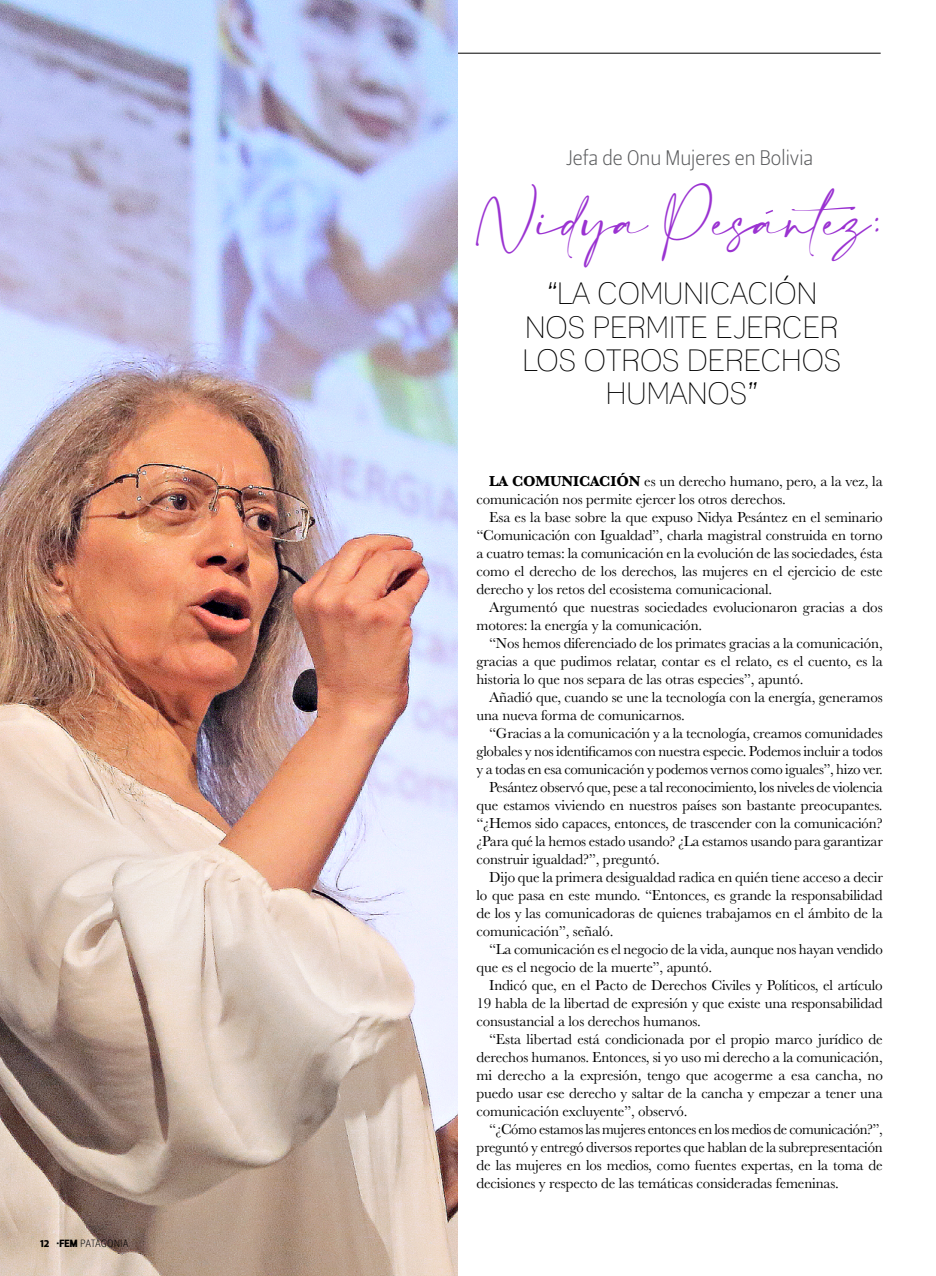
<style>
.page{position:relative;width:936px;height:1276px;background:#fff}
.page>*{position:absolute;margin:0;border:0;box-sizing:border-box;transform-origin:0 0}
.t1{font:39.3px "Amalfi Coast";color:#9a32d1}
.t2{font:condensed 30px/33px "Lane";color:#000;text-align:center}
.t3{font:21px "Leitura Sans Grot 1";letter-spacing:-.03em;color:#58595b}
.t4{font:15px/18px "Baskerville";letter-spacing:-.01em;color:#000}
.t5{font:15px "Baskerville";letter-spacing:-.03em;color:#000}
.t6{font:10.5px "Leitura Sans Grot 1";letter-spacing:.005em;color:#000}
.s1{font-family:"Leitura Sans Grot 4"}
.s2{font-weight:700}
</style>
<div class="page">
<hr style="left:54px;top:53px;width:826px;height:1px;background:#000">
<img style="left:0;top:0;width:457px;height:1276px">
<svg style="left:765px;top:210px;width:8px;height:4px"></svg>
<p class="t6" style="left:40px;top:1237px;width:90px"><span class="s1">12 ·FEM</span> PATAGONIA</p>
<h3 class="t3" style="left:566px;top:146px;width:249px">Jefa de Onu Mujeres en Bolivia</h3>
<h1 class="t1" style="left:478px;top:199px;width:415px">Nidya Pesántez:</h1>
<h2 class="t2" style="left:522px;top:277px;width:320px">“LA COMUNICACIÓN<br>NOS PERMITE EJERCER<br>LOS OTROS DERECHOS<br>HUMANOS”</h2>
<p class="t4" style="left:476px;top:472px;width:408px;text-indent:13px"><span class="s2">LA COMUNICACIÓN</span> es un derecho humano, pero, a la vez, la comunicación nos permite ejercer los otros derechos.</p>
<p class="t4" style="left:476px;top:508px;width:408px;text-align:justify;text-indent:13px">Esa es la base sobre la que expuso Nidya Pesántez en el seminario “Comunicación con Igualdad”, charla magistral construida en torno a cuatro temas: la comunicación en la evolución de las sociedades, ésta como el derecho de los derechos, las mujeres en el ejercicio de este derecho y los retos del ecosistema comunicacional.</p>
<p class="t4" style="left:476px;top:598px;width:408px;text-indent:13px">Argumentó que nuestras sociedades evolucionaron gracias a dos motores: la energía y la comunicación.</p>
<p class="t4" style="left:476px;top:634px;width:408px;text-align:justify;text-indent:13px">“Nos hemos diferenciado de los primates gracias a la comunicación, gracias a que pudimos relatar, contar es el relato, es el cuento, es la historia lo que nos separa de las otras especies”, apuntó.</p>
<p class="t4" style="left:476px;top:688px;width:408px;text-indent:13px">Añadió que, cuando se une la tecnología con la energía, generamos una nueva forma de comunicarnos.</p>
<p class="t4" style="left:489px;top:724px;width:395px">“Gracias a la comunicación y a la tecnología, creamos comunidades</p>
<p class="t4" style="left:476px;top:742px;width:408px">globales y nos identificamos con nuestra especie. Podemos incluir a todos</p>
<p class="t4" style="left:476px;top:760px;width:408px">y a todas en esa comunicación y podemos vernos como iguales”, hizo ver.</p>
<p class="t4" style="left:489px;top:778px;width:395px">Pesántez observó que, pese a tal reconocimiento, los niveles de violencia</p>
<p class="t4" style="left:476px;top:796px;width:407px">que estamos viviendo en nuestros países son bastante preocupantes.</p>
<p class="t4" style="left:476px;top:814px;width:407px">“¿Hemos sido capaces, entonces, de trascender con la comunicación?</p>
<p class="t4" style="left:476px;top:832px;width:408px">¿Para qué la hemos estado usando? ¿La estamos usando para garantizar</p>
<p class="t4" style="left:476px;top:850px;width:185px">construir igualdad?”, preguntó.</p>
<p class="t4" style="left:489px;top:868px;width:395px">Dijo que la primera desigualdad radica en quién tiene acceso a decir</p>
<p class="t4" style="left:476px;top:886px;width:408px">lo que pasa en este mundo. “Entonces, es grande la responsabilidad</p>
<p class="t4" style="left:476px;top:904px;width:408px">de los y las comunicadoras de quienes trabajamos en el ámbito de la</p>
<p class="t4" style="left:476px;top:922px;width:138px">comunicación”, señaló.</p>
<p class="t4" style="left:489px;top:940px;width:395px">“La comunicación es el negocio de la vida, aunque nos hayan vendido</p>
<p class="t4" style="left:476px;top:958px;width:237px">que es el negocio de la muerte”, apuntó.</p>
<p class="t4" style="left:489px;top:976px;width:395px">Indicó que, en el Pacto de Derechos Civiles y Políticos, el artículo</p>
<p class="t4" style="left:476px;top:994px;width:408px">19 habla de la libertad de expresión y que existe una responsabilidad</p>
<p class="t4" style="left:476px;top:1012px;width:226px">consustancial a los derechos humanos.</p>
<p class="t4" style="left:489px;top:1030px;width:395px">“Esta libertad está condicionada por el propio marco jurídico de</p>
<p class="t4" style="left:476px;top:1048px;width:408px">derechos humanos. Entonces, si yo uso mi derecho a la comunicación,</p>
<p class="t4" style="left:476px;top:1066px;width:408px">mi derecho a la expresión, tengo que acogerme a esa cancha, no</p>
<p class="t4" style="left:476px;top:1084px;width:408px">puedo usar ese derecho y saltar de la cancha y empezar a tener una</p>
<p class="t4" style="left:476px;top:1102px;width:213px">comunicación excluyente”, observó.</p>
<p class="t5" style="left:489px;top:1120px;width:395px">“¿Cómo estamos las mujeres entonces en los medios de comunicación?”,</p>
<p class="t4" style="left:476px;top:1138px;width:408px">preguntó y entregó diversos reportes que hablan de la subrepresentación</p>
<p class="t4" style="left:476px;top:1156px;width:408px">de las mujeres en los medios, como fuentes expertas, en la toma de</p>
<p class="t4" style="left:476px;top:1174px;width:364px">decisiones y respecto de las temáticas consideradas femeninas.</p>
</div>
